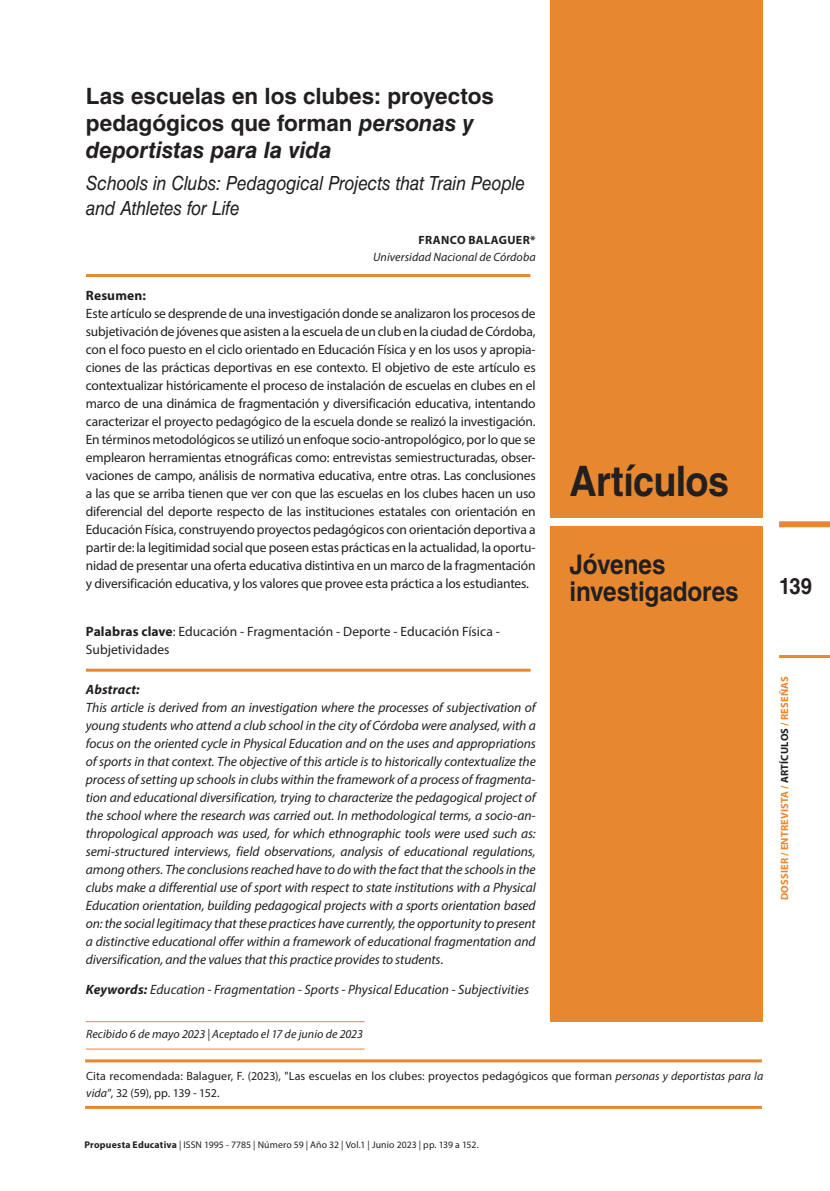
<style>
.page{position:relative;width:830px;height:1191px;background:#fff}
.page>*{position:absolute;margin:0;border:0;box-sizing:border-box;transform-origin:0 0}
.t1{font:700 42px "Helvetica LT Std";letter-spacing:-.015em;color:#231f20;scale:.9 1}
.t2{font:700 27px "Helvetica LT Std";letter-spacing:-.005em;color:#231f20;scale:.9 1}
.titulo{font:700 22.5px/27px "Helvetica LT Std";letter-spacing:-.005em;color:#231f20}
.titulo-2{font:700 22.5px "Helvetica LT Std";letter-spacing:-.005em;color:#231f20;scale:.9 1}
.titulo-3{font:italic 19.5px/24px "Helvetica LT Std";letter-spacing:-.01em;color:#231f20;scale:.9 1}
.t3{font:13.5px/18px "Myriad Pro";color:#231f20;text-align:justify}
.t4{font:italic 13.5px/18px "Myriad Pro";letter-spacing:-.005em;color:#231f20;text-align:justify}
.t5{font:italic 700 13.5px "Myriad Pro";letter-spacing:.01em;color:#231f20}
.t6{font:700 13.5px "Myriad Pro";letter-spacing:.01em;color:#231f20}
.t7{font:12px/16.5px "Myriad Pro";letter-spacing:.005em;color:#231f20}
.t8{font:italic 12px "Myriad Pro";letter-spacing:.005em;color:#231f20}
.t9{font:700 12px "Myriad Pro";letter-spacing:.03em;color:#231f20}
.t10{font:700 10.5px "Myriad Pro";letter-spacing:.015em;color:#e78830}
.t11{font:9.75px "Myriad Pro";letter-spacing:.01em;color:#231f20}
.s1{font-style:italic}
.s2{font-weight:700}
.s3{color:#231f20}
</style>
<div class="page">
<hr style="left:778px;top:655px;width:51px;height:3px;background:#e78830">
<div style="left:778px;top:521px;width:51px;height:6px;background:#e78830"></div>
<div style="left:550px;top:526px;width:211px;height:495px;background:#e78830"></div>
<div style="left:550px;top:0;width:211px;height:518px;background:#e78830"></div>
<hr style="left:86px;top:274px;width:444px;height:3px;background:#e78830">
<hr style="left:86px;top:668px;width:444px;height:3px;background:#e78830">
<hr style="left:85px;top:1059px;width:676px;height:3px;background:#e78830">
<hr style="left:85px;top:1105px;width:676px;height:3px;background:#e78830">
<hr style="left:86px;top:1021px;width:278px;height:1px;background:#e78830">
<hr style="left:86px;top:1048px;width:278px;height:1px;background:#e78830">
<p class="titulo" style="left:86px;top:82px;width:409px">Las escuelas en los clubes: proyectos pedagógicos que forman <span class="s1">personas y deportistas para la vida</span></p>
<p class="titulo-3" style="left:86px;top:172px;width:489px">Schools in Clubs: Pedagogical Projects that Train People and Athletes for Life</p>
<p class="t9" style="left:418px;top:232px;width:119px">FRANCO BALAGUER*</p>
<p class="t8" style="left:373px;top:249px;width:164px">Universidad Nacional de Córdoba</p>
<p class="t6" style="left:86px;top:286px;width:61px">Resumen:</p>
<p class="t3" style="left:86px;top:304px;width:451px">Este artículo se desprende de una investigación donde se analizaron los procesos de subjetivación de jóvenes que asisten a la escuela de un club en la ciudad de Córdoba, con el foco puesto en el ciclo orientado en Educación Física y en los usos y apropia&shy;ciones de las prácticas deportivas en ese contexto. El objetivo de este artículo es contextualizar históricamente el proceso de instalación de escuelas en clubes en el marco de una dinámica de fragmentación y diversificación educativa, intentando caracterizar el proyecto pedagógico de la escuela donde se realizó la investigación.<br>En términos metodológicos se utilizó un enfoque socio-antropológico, por lo que se emplearon herramientas etnográficas como: entrevistas semiestructuradas, obser&shy;vaciones de campo, análisis de normativa educativa, entre otras. Las conclusiones a las que se arriba tienen que ver con que las escuelas en los clubes hacen un uso diferencial del deporte respecto de las instituciones estatales con orientación en Educación Física, construyendo proyectos pedagógicos con orientación deportiva a partir de: la legitimidad social que poseen estas prácticas en la actualidad, la oportu&shy;nidad de presentar una oferta educativa distintiva en un marco de la fragmentación y diversificación educativa, y los valores que provee esta práctica a los estudiantes.</p>
<p class="t3" style="left:86px;top:622px;width:415px"><span class="s2">Palabras clave</span>: Educación - Fragmentación - Deporte - Educación Física -<br>Subjetividades</p>
<p class="t5" style="left:86px;top:681px;width:55px">Abstract:</p>
<p class="t4" style="left:86px;top:698px;width:451px">This article is derived from an investigation where the processes of subjectivation of young students who attend a club school in the city of Córdoba were analysed, with a focus on the oriented cycle in Physical Education and on the uses and appropriations of sports in that context. The objective of this article is to historically contextualize the process of setting up schools in clubs within the framework of a process of fragmenta&shy;tion and educational diversification, trying to characterize the pedagogical project of the school where the research was carried out. In methodological terms, a socio-an&shy;thropological approach was used, for which ethnographic tools were used such as: semi-structured interviews, field observations, analysis of educational regulations, among others. The conclusions reached have to do with the fact that the schools in the clubs make a differential use of sport with respect to state institutions with a Physical Education orientation, building pedagogical projects with a sports orientation based on: the social legitimacy that these practices have currently, the opportunity to present a distinctive educational offer within a framework of educational fragmentation and diversification, and the values that this practice provides to students.</p>
<p class="t4" style="left:86px;top:980px;width:444px"><span class="s2">Keywords:</span> Education - Fragmentation - Sports - Physical Education - Subjectivities</p>
<p class="t8" style="left:86px;top:1026px;width:278px">Recibido 6 de mayo 2023 | Aceptado el 17 de junio de 2023</p>
<p class="t1" style="left:569px;top:456px;width:179px">Artículos</p>
<p class="t2" style="left:569px;top:548px;width:108px">Jóvenes</p>
<p class="t2" style="left:569px;top:575px;width:189px">investigadores</p>
<p class="t7" style="left:86px;top:1067px;width:678px">Cita recomendada: Balaguer, F. (2023), "Las escuelas en los clubes: proyectos pedagógicos que forman <span class="s1">personas y deportistas para la vida</span>”, 32 (59), pp. 139 - 152.</p>
<h3 class="titulo-2" style="left:778px;top:572px;width:38px">139</h3>
<p class="t10" style="left:777px;top:900px;width:225px;rotate:-90deg">DOSSIER / ENTREVISTA / <span class="s3">ARTÍCULOS</span> / RESEÑAS</p>
<p class="t11" style="left:84px;top:1139px;width:395px"><span class="s2">Propuesta Educativa</span> | ISSN 1995 - 7785 | Número 59 | Año 32 | Vol.1 | Junio 2023 | pp. 139 a 152.</p>
</div>
